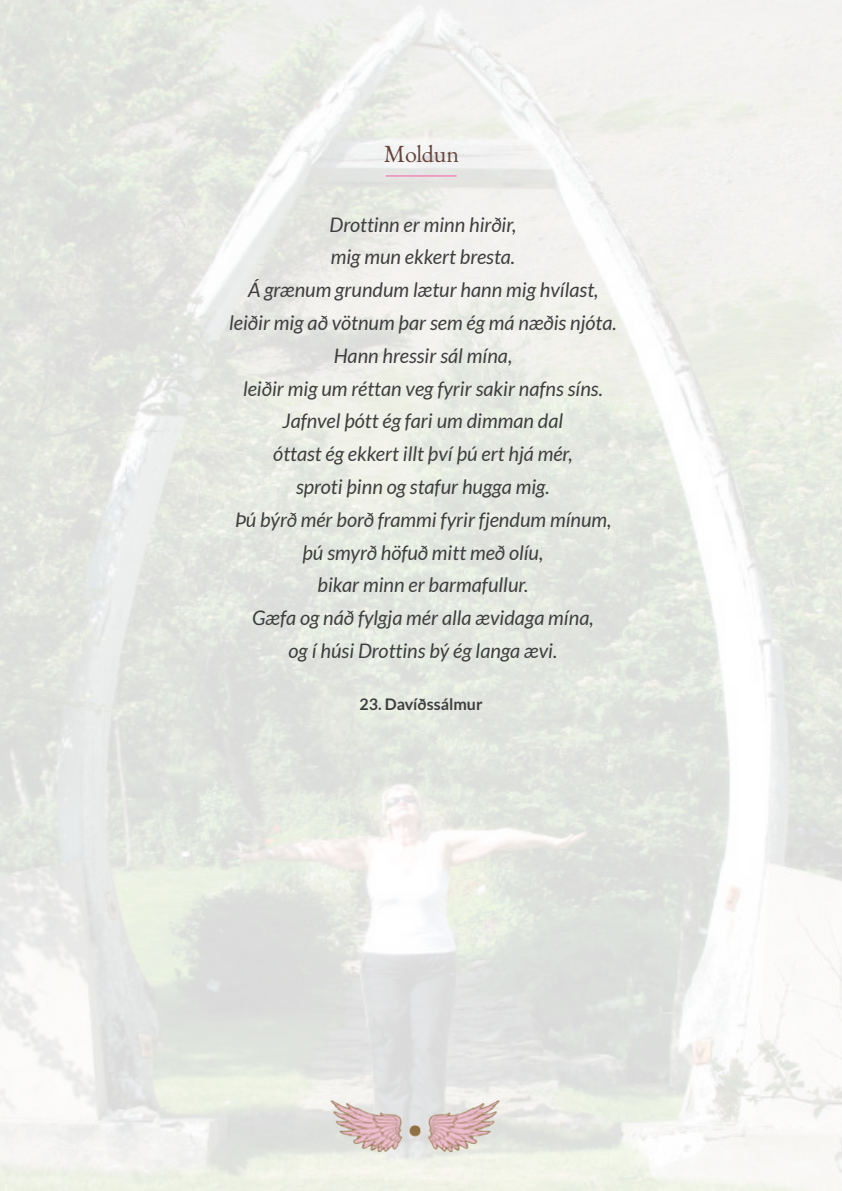
<style>
.page{position:relative;width:842px;height:1191px;background:#fff}
.page>*{position:absolute;margin:0;border:0;box-sizing:border-box;transform-origin:0 0}
.t1{font:24px "EB Garamond";letter-spacing:-.015em;color:#654339}
.t2{font:italic 20px/32.8px "Lato";color:#3e3e3f;text-align:center}
.t3{font:700 16px "Lato";color:#3e3e3f}
</style>
<div class="page">
<img style="left:0;top:1074px;width:1px;height:93px">
<img style="left:121px;top:1092px;width:587px;height:65px">
<hr style="left:386px;top:175px;width:71px;height:2px;background:#f28ab8">
<div style="left:0;top:55px;width:49px;height:248px;background:#e1e3de"></div>
<p class="t1" style="left:384px;top:138px;width:77px">Moldun</p>
<p class="t2" style="left:229px;top:208px;width:389px">Drottinn er minn hirðir,<br>mig mun ekkert bresta.<br>Á grænum grundum lætur hann mig hvílast, leiðir mig að vötnum þar sem ég má næðis njóta.<br>Hann hressir sál mína,<br>leiðir mig um réttan veg fyrir sakir nafns síns.<br>Jafnvel þótt ég fari um dimman dal<br>óttast ég ekkert illt því þú ert hjá mér,<br>sproti þinn og stafur hugga mig.<br>Þú býrð mér borð frammi fyrir fjendum mínum, þú smyrð höfuð mitt með olíu,<br>bikar minn er barmafullur.<br>Gæfa og náð fylgja mér alla ævidaga mína,<br>og í húsi Drottins bý ég langa ævi.</p>
<p class="t3" style="left:359px;top:695px;width:125px">23. Davíðssálmur</p>
</div>
